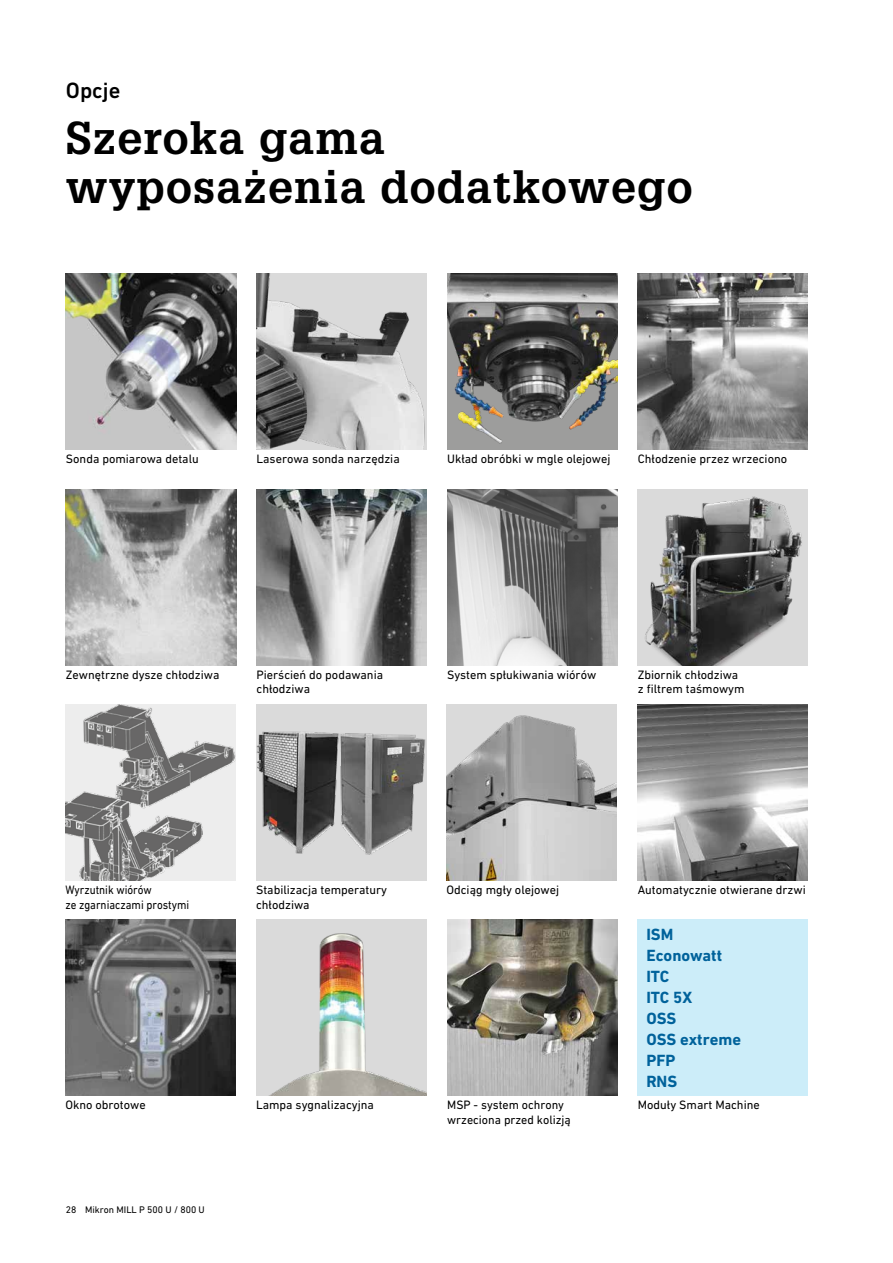
<style>
.page{position:relative;width:893px;height:1263px;background:#fff}
.page>*{position:absolute;margin:0;border:0;box-sizing:border-box;transform-origin:0 0}
.t1{font:700 45px/48.9px "Glypha LT Pro";letter-spacing:.025em;color:#000}
.t2{font:500 22.5px "DIN Next W1 G";color:#000}
.t3{font:700 16.5px/21px "DIN Next W1 G";color:#00629b}
.t4{font:12.3px/14.9px "DIN Next W1 G";color:#000}
.t5{font:12.3px "DIN Next W1 G";color:#000;scale:.9 1}
.t6{font:9.75px "DIN Next W1 G";color:#000}
</style>
<div class="page">
<img style="left:446px;top:704px;width:171px;height:176px">
<img style="left:257px;top:489px;width:170px;height:176px">
<img style="left:447px;top:489px;width:170px;height:176px">
<img style="left:638px;top:704px;width:170px;height:176px">
<div style="left:65px;top:704px;width:170px;height:176px;background:#ededed"></div>
<img style="left:447px;top:919px;width:170px;height:176px">
<img style="left:65px;top:919px;width:170px;height:176px">
<div style="left:256px;top:704px;width:170px;height:176px;background:#dadada"></div>
<img style="left:256px;top:731px;width:170px;height:124px">
<img style="left:638px;top:489px;width:170px;height:176px">
<img style="left:256px;top:919px;width:170px;height:176px">
<img style="left:66px;top:274px;width:170px;height:176px">
<img style="left:66px;top:489px;width:170px;height:176px">
<img style="left:257px;top:274px;width:170px;height:176px">
<img style="left:638px;top:274px;width:170px;height:176px">
<img style="left:447px;top:274px;width:170px;height:176px">
<img style="left:83px;top:704px;width:152px;height:76px">
<img style="left:65px;top:780px;width:137px;height:100px">
<div style="left:638px;top:919px;width:170px;height:176px;background:#ccedf9"></div>
<h2 class="t2" style="left:66px;top:77px;width:56px">Opcje</h2>
<h1 class="t1" style="left:66px;top:113px;width:628px">Szeroka gama wyposażenia dodatkowego</h1>
<p class="t4" style="left:66px;top:452px;width:134px">Sonda pomiarowa detalu</p>
<p class="t4" style="left:257px;top:452px;width:145px">Laserowa sonda narzędzia</p>
<p class="t4" style="left:447px;top:452px;width:165px">Układ obróbki w mgle olejowej</p>
<p class="t4" style="left:638px;top:452px;width:151px">Chłodzenie przez wrzeciono</p>
<p class="t4" style="left:257px;top:667px;width:128px">Pierścień do podawania chłodziwa</p>
<p class="t4" style="left:638px;top:667px;width:108px">Zbiornik chłodziwa z filtrem taśmowym</p>
<p class="t4" style="left:66px;top:667px;width:155px">Zewnętrzne dysze chłodziwa</p>
<p class="t4" style="left:447px;top:667px;width:151px">System spłukiwania wiórów</p>
<p class="t5" style="left:65px;top:882px;width:97px">Wyrzutnik wiórów</p>
<p class="t4" style="left:638px;top:882px;width:169px">Automatycznie otwierane drzwi</p>
<p class="t5" style="left:65px;top:897px;width:139px">ze zgarniaczami prostymi</p>
<p class="t4" style="left:256px;top:882px;width:132px">Stabilizacja temperatury chłodziwa</p>
<p class="t4" style="left:446px;top:882px;width:114px">Odciąg mgły olejowej</p>
<h3 class="t3" style="left:646px;top:924px;width:96px">ISM<br>Econowatt<br>ITC<br>ITC 5X<br>OSS<br>OSS extreme<br>PFP<br>RNS</h3>
<p class="t4" style="left:65px;top:1097px;width:82px">Okno obrotowe</p>
<p class="t4" style="left:256px;top:1097px;width:119px">Lampa sygnalizacyjna</p>
<p class="t4" style="left:638px;top:1097px;width:123px">Moduły Smart Machine</p>
<p class="t4" style="left:447px;top:1097px;width:125px">MSP - system ochrony wrzeciona przed kolizją</p>
<p class="t6" style="left:66px;top:1204px;width:140px">28 Mikron MILL P 500 U / 800 U</p>
</div>
